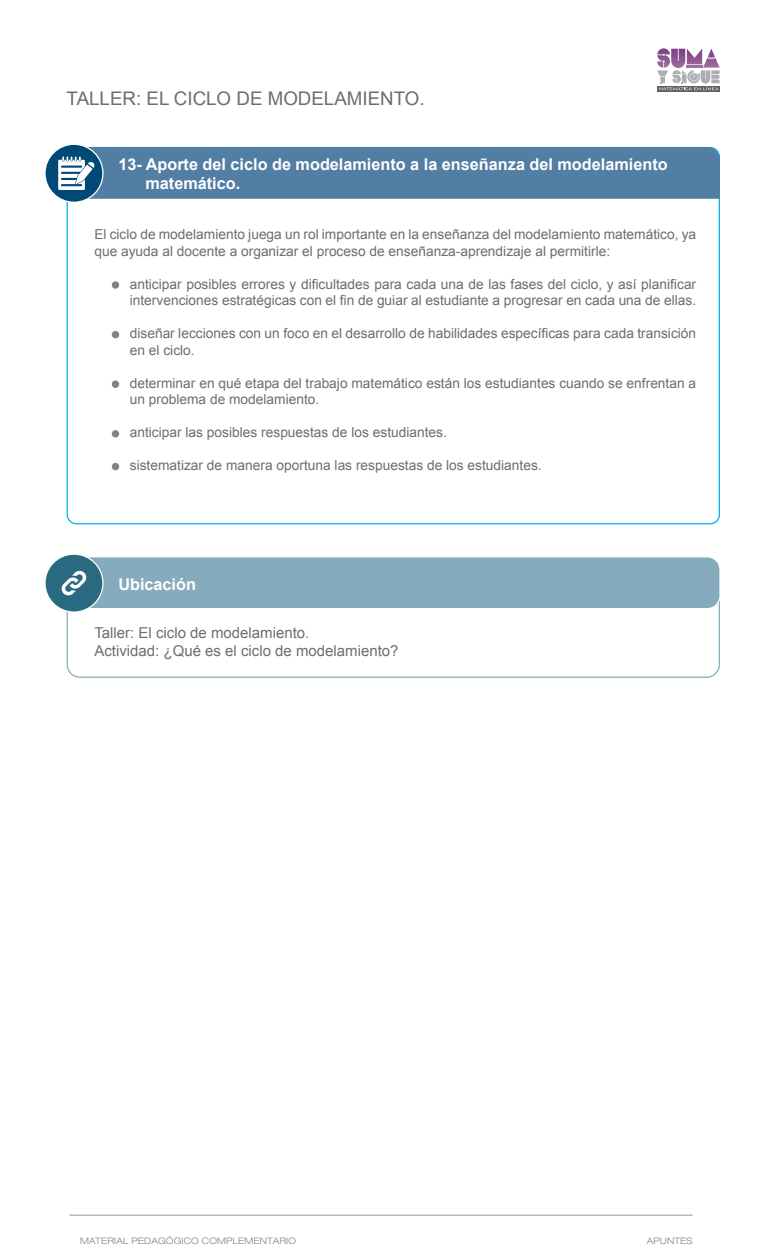
<style>
.page{position:relative;width:765px;height:1260px;background:#fff}
.page>*{position:absolute;margin:0;border:0;box-sizing:border-box;transform-origin:0 0}
.t1{font:18.75px "Arial";color:#6c6d70}
.t2{font:700 16.25px/19.5px "Arial";color:#fff}
.t3{font:15px/18px "Arial";color:#6c6d70}
.t4{font:13.75px/16.5px "Arial";color:#6c6d70}
.t5{font:300 expanded 9px "Helvetica Neue";letter-spacing:.02em;color:#808285}
</style>
<div class="page">
<div style="left:70px;top:557px;width:650px;height:52px;background:#86abbc;border-radius:13px"></div>
<div style="left:69px;top:556px;width:652px;height:53px;border:1px solid #fff;border-radius:13px"></div>
<div style="left:45px;top:554px;width:58px;height:58px;background:#296a81;border-radius:50%"></div>
<div style="left:44px;top:554px;width:60px;height:59px;border:1px solid #fff;border-radius:50%"></div>
<div style="left:45px;top:144px;width:58px;height:58px;background:#004974;border-radius:50%"></div>
<div style="left:44px;top:144px;width:60px;height:59px;border:1px solid #fff;border-radius:50%"></div>
<svg style="left:58px;top:147px;width:662px;height:52px;background:#537fa3"></svg>
<svg style="left:61px;top:570px;width:26px;height:26px"></svg>
<hr style="left:69px;top:1215px;width:624px;height:1px;background:#939598">
<div style="left:112px;top:281px;width:7px;height:8px;background:#808285;border-radius:50%"></div>
<div style="left:112px;top:331px;width:7px;height:7px;background:#808285;border-radius:50%"></div>
<div style="left:112px;top:381px;width:7px;height:7px;background:#808285;border-radius:50%"></div>
<div style="left:112px;top:430px;width:7px;height:8px;background:#808285;border-radius:50%"></div>
<div style="left:112px;top:463px;width:7px;height:7px;background:#808285;border-radius:50%"></div>
<svg style="left:657px;top:90px;width:63px;height:1px"></svg>
<svg style="left:657px;top:48px;width:63px;height:42px"></svg>
<h1 class="t1" style="left:67px;top:86px;width:360px">TALLER: EL CICLO DE MODELAMIENTO.</h1>
<p class="t2" style="left:145px;top:155px;width:524px;text-indent:-27px">13- Aporte del ciclo de modelamiento a la enseñanza del modelamiento matemático.</p>
<p class="t4" style="left:94px;top:226px;width:603px">El ciclo de modelamiento juega un rol importante en la enseñanza del modelamiento matemático, ya que ayuda al docente a organizar el proceso de enseñanza-aprendizaje al permitirle:</p>
<p class="t4" style="left:130px;top:276px;width:568px">anticipar posibles errores y dificultades para cada una de las fases del ciclo, y así planificar intervenciones estratégicas con el fin de guiar al estudiante a progresar en cada una de ellas.</p>
<p class="t4" style="left:130px;top:325px;width:568px">diseñar lecciones con un foco en el desarrollo de habilidades específicas para cada transición en el ciclo.</p>
<p class="t4" style="left:130px;top:375px;width:568px">determinar en qué etapa del trabajo matemático están los estudiantes cuando se enfrentan a un problema de modelamiento.</p>
<p class="t4" style="left:130px;top:424px;width:319px">anticipar las posibles respuestas de los estudiantes.</p>
<p class="t4" style="left:130px;top:457px;width:413px">sistematizar de manera oportuna las respuestas de los estudiantes.</p>
<p class="t2" style="left:118px;top:575px;width:79px">Ubicación</p>
<p class="t3" style="left:94px;top:624px;width:306px">Taller: El ciclo de modelamiento.<br>Actividad: ¿Qué es el ciclo de modelamiento?</p>
<p class="t5" style="left:80px;top:1235px;width:218px">MATERIAL PEDAGÓGICO COMPLEMENTARIO</p>
<p class="t5" style="left:647px;top:1235px;width:47px">APUNTES</p>
</div>
